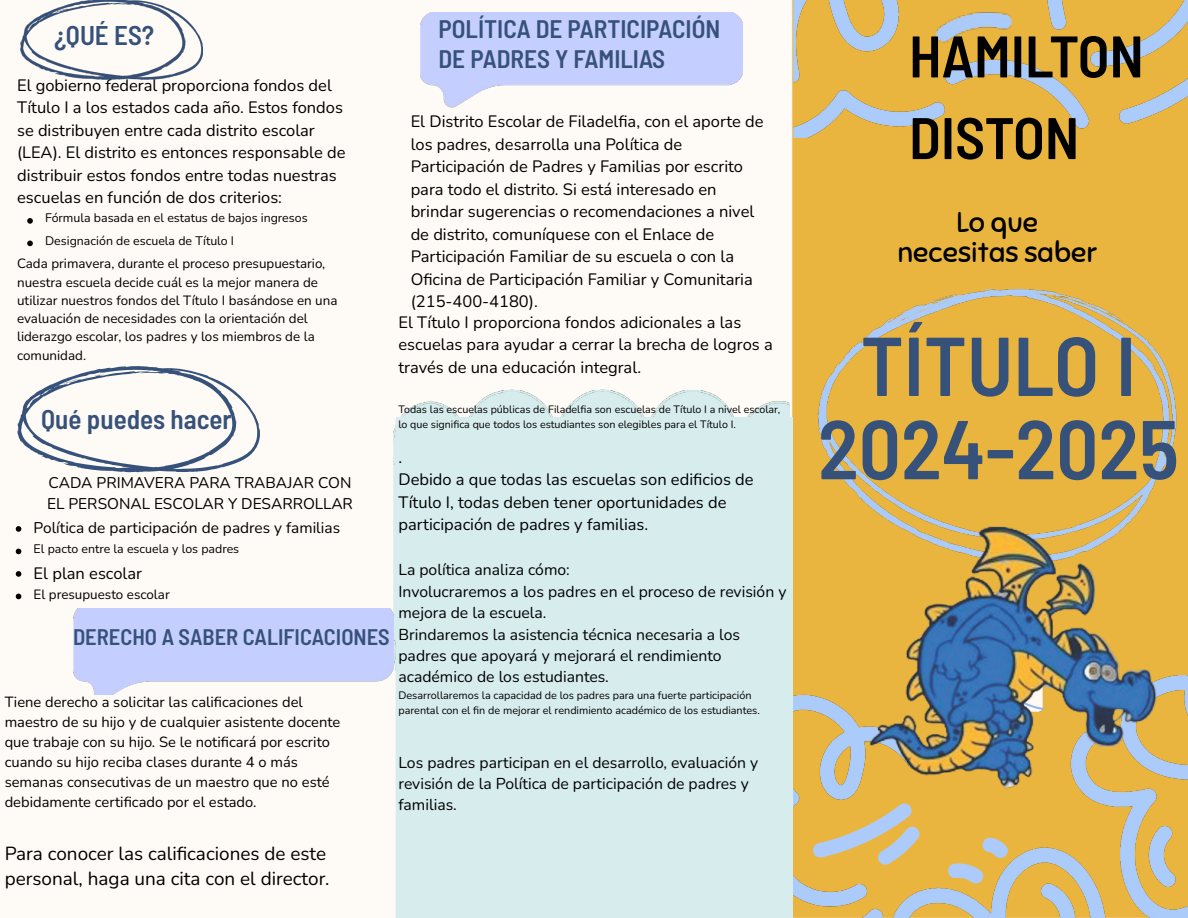
<style>
.page{position:relative;width:1188px;height:918px;background:#fefaf5}
.page>*{position:absolute;margin:0;border:0;box-sizing:border-box;transform-origin:0 0}
.t1{font:600 semi-condensed 83.25px/83.2px "Barlow";color:#36517a;text-align:center}
.t2{font:600 semi-condensed 58.5px/81.6px "Barlow";color:#000}
.t3{font:28.5px/29.5px "Sniglet";color:#000;text-align:center}
.t4{font:600 semi-condensed 27px "Barlow";color:#36517a}
.t5{font:600 semi-condensed 25.35px/30.6px "Barlow";color:#36517a}
.t6{font:600 semi-condensed 22.5px "Barlow";color:#36517a}
.t7{font:18.9px/25.8px "Nunito";color:#000}
.t8{font:16.5px/22.5px "Nunito";color:#000}
.t9{font:15.75px/21.3px "Nunito";color:#000}
.t10{font:15.45px/21.1px "Nunito";color:#000}
.t11{font:14.7px/20.1px "Nunito";color:#000}
.t12{font:13.35px/18.3px "Nunito";color:#000}
.t13{font:12.3px/22.5px "Nunito";color:#000}
.t14{font:10.8px/14.7px "Nunito";color:#000}
.t15{font:10.65px/14.5px "Nunito";color:#000}
</style>
<div class="page">
<div style="left:792px;top:0;width:396px;height:660px;background:#e9b53f"></div>
<img style="left:792px;top:681px;width:80px;height:237px">
<img style="left:814px;top:890px;width:58px;height:28px">
<svg style="left:813px;top:803px;width:59px;height:62px;background:#daba6c"></svg>
<img style="left:872px;top:801px;width:172px;height:117px">
<svg style="left:948px;top:838px;width:60px;height:46px;background:#d3bc7e"></svg>
<img style="left:1024px;top:879px;width:20px;height:39px">
<img style="left:20px;top:0;width:183px;height:80px">
<svg style="left:71px;top:2px;width:16px;height:7px"></svg>
<svg style="left:54px;top:12px;width:4px;height:3px"></svg>
<svg style="left:37px;top:17px;width:3px;height:6px"></svg>
<img style="left:420px;top:12px;width:323px;height:96px">
<img style="left:394px;top:389px;width:391px;height:328px">
<div style="left:396px;top:417px;width:396px;height:501px;background:#d7eced"></div>
<img style="left:785px;top:221px;width:403px;height:393px">
<svg style="left:984px;top:289px;width:18px;height:2px"></svg>
<svg style="left:964px;top:291px;width:13px;height:3px"></svg>
<svg style="left:925px;top:300px;width:15px;height:5px"></svg>
<svg style="left:861px;top:334px;width:6px;height:6px"></svg>
<svg style="left:840px;top:359px;width:3px;height:4px"></svg>
<img style="left:936px;top:11px;width:75px;height:33px">
<img style="left:1119px;top:67px;width:69px;height:58px">
<img style="left:1044px;top:801px;width:144px;height:117px">
<img style="left:1104px;top:627px;width:84px;height:253px">
<img style="left:1135px;top:823px;width:53px;height:67px">
<img style="left:853px;top:502px;width:323px;height:299px">
<img style="left:793px;top:0;width:105px;height:84px">
<img style="left:793px;top:90px;width:152px;height:48px">
<img style="left:944px;top:59px;width:145px;height:70px">
<img style="left:1091px;top:31px;width:97px;height:36px">
<img style="left:1043px;top:0;width:145px;height:31px">
<svg style="left:27px;top:218px;width:6px;height:6px"></svg>
<svg style="left:27px;top:241px;width:6px;height:5px"></svg>
<svg style="left:17px;top:366px;width:243px;height:106px"></svg>
<svg style="left:16px;top:526px;width:5px;height:6px"></svg>
<svg style="left:16px;top:549px;width:5px;height:5px"></svg>
<svg style="left:16px;top:571px;width:5px;height:6px"></svg>
<svg style="left:16px;top:594px;width:5px;height:5px"></svg>
<img style="left:73px;top:608px;width:321px;height:87px">
<h3 class="t4" style="left:54px;top:15px;width:102px">¿QUÉ ES?</h3>
<p class="t8" style="left:17px;top:73px;width:330px">El gobierno federal proporciona fondos del Título I a los estados cada año. Estos fondos se distribuyen entre cada distrito escolar (LEA). El distrito es entonces responsable de distribuir estos fondos entre todas nuestras escuelas en función de dos criterios:</p>
<p class="t13" style="left:45px;top:206px;width:264px">Fórmula basada en el estatus de bajos ingresos<br>Designación de escuela de Título I</p>
<p class="t12" style="left:17px;top:254px;width:322px">Cada primavera, durante el proceso presupuestario, nuestra escuela decide cuál es la mejor manera de utilizar nuestros fondos del Título I basándose en una evaluación de necesidades con la orientación del liderazgo escolar, los padres y los miembros de la comunidad.</p>
<h3 class="t4" style="left:41px;top:399px;width:192px">Qué puedes hacer</h3>
<p class="t10" style="left:47px;top:472px;width:307px">CADA PRIMAVERA PARA TRABAJAR CON<br>EL PERSONAL ESCOLAR Y DESARROLLAR</p>
<p class="t10" style="left:34px;top:517px;width:308px">Política de participación de padres y familias</p>
<p class="t13" style="left:34px;top:537px;width:207px">El pacto entre la escuela y los padres</p>
<p class="t8" style="left:34px;top:561px;width:110px">El plan escolar</p>
<p class="t12" style="left:34px;top:585px;width:138px">El presupuesto escolar</p>
<h3 class="t6" style="left:73px;top:621px;width:318px">DERECHO A SABER CALIFICACIONES</h3>
<p class="t11" style="left:5px;top:691px;width:337px">Tiene derecho a solicitar las calificaciones del maestro de su hijo y de cualquier asistente docente que trabaje con su hijo. Se le notificará por escrito cuando su hijo reciba clases durante 4 o más semanas consecutivas de un maestro que no esté debidamente certificado por el estado.</p>
<p class="t7" style="left:5px;top:839px;width:326px">Para conocer las calificaciones de este personal, haga una cita con el director.</p>
<h3 class="t5" style="left:439px;top:11px;width:283px">POLÍTICA DE PARTICIPACIÓN<br>DE PADRES Y FAMILIAS</h3>
<p class="t8" style="left:411px;top:110px;width:354px">El Distrito Escolar de Filadelfia, con el aporte de los padres, desarrolla una Política de Participación de Padres y Familias por escrito para todo el distrito. Si está interesado en brindar sugerencias o recomendaciones a nivel de distrito, comuníquese con el Enlace de Participación Familiar de su escuela o con la Oficina de Participación Familiar y Comunitaria (215-400-4180).</p>
<p class="t8" style="left:398px;top:310px;width:376px">El Título I proporciona fondos adicionales a las escuelas para ayudar a cerrar la brecha de logros a través de una educación integral.</p>
<p class="t15" style="left:398px;top:402px;width:383px">Todas las escuelas públicas de Filadelfia son escuelas de Título I a nivel escolar, lo que significa que todos los estudiantes son elegibles para el Título I.</p>
<p class="t8" style="left:398px;top:445px;width:357px">.<br>Debido a que todas las escuelas son edificios de<br>Título I, todas deben tener oportunidades de participación de padres y familias.</p>
<p class="t9" style="left:398px;top:559px;width:390px">La política analiza cómo:<br>Involucraremos a los padres en el proceso de revisión y mejora de la escuela.<br>Brindaremos la asistencia técnica necesaria a los padres que apoyará y mejorará el rendimiento académico de los estudiantes.</p>
<p class="t14" style="left:398px;top:688px;width:363px">Desarrollaremos la capacidad de los padres para una fuerte participación parental con el fin de mejorar el rendimiento académico de los estudiantes.</p>
<p class="t9" style="left:398px;top:751px;width:361px">Los padres participan en el desarrollo, evaluación y revisión de la Política de participación de padres y familias.</p>
<h2 class="t2" style="left:909px;top:11px;width:236px">HAMILTON<br>DISTON</h2>
<h3 class="t3" style="left:897px;top:208px;width:201px">Lo que necesitas saber</h3>
<h1 class="t1" style="left:818px;top:318px;width:362px">TÍTULO I<br>2024-2025</h1>
</div>
